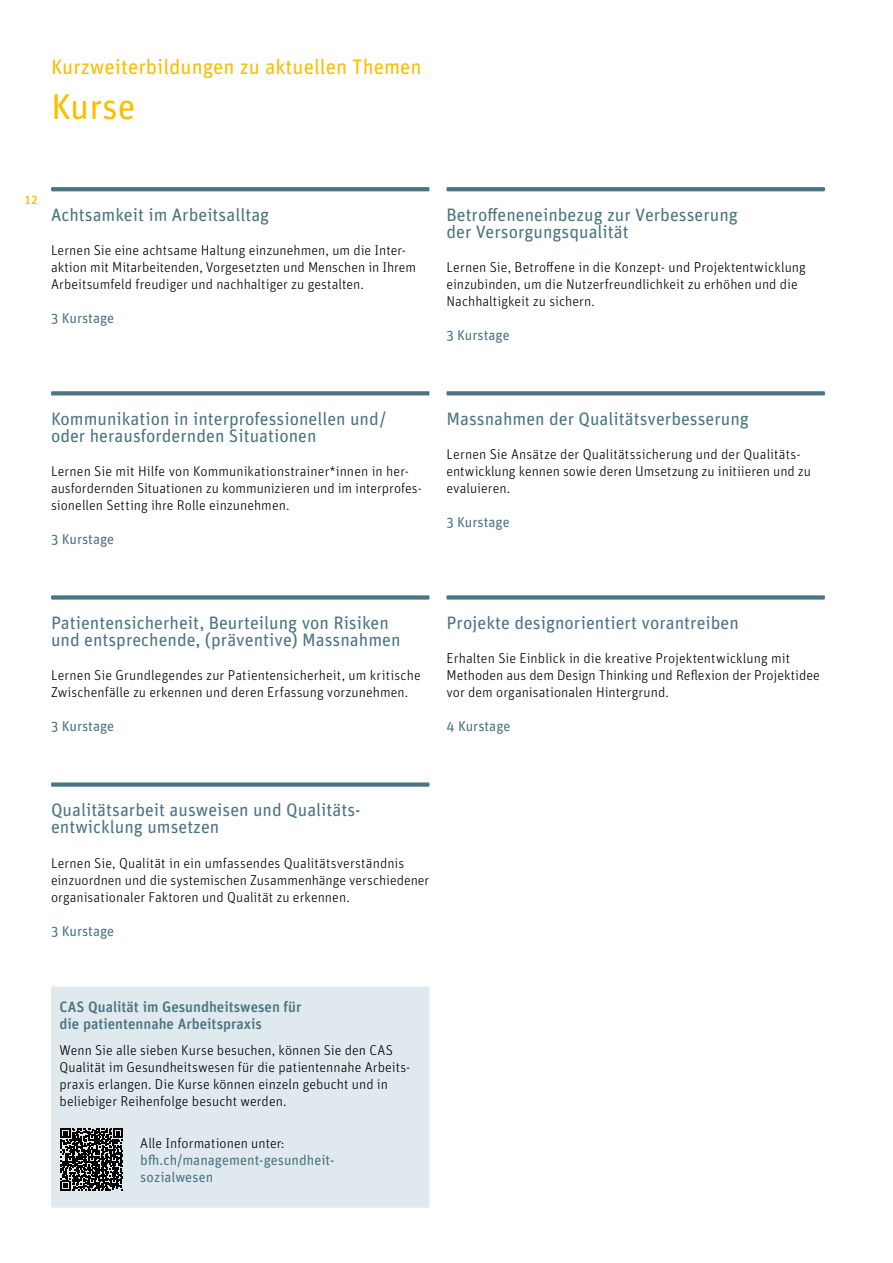
<style>
.page{position:relative;width:893px;height:1263px;background:#fff}
.page>*{position:absolute;margin:0;border:0;box-sizing:border-box;transform-origin:0 0}
.t1{font:36px "Unit Rounded Pro";color:#fbbe00}
.t2{font:21px "Unit Rounded Pro";color:#fbbe00}
.t3{font:18px/17px "Unit Rounded Pro";color:#4b7582}
.t4{font:500 15px/17px "Unit Rounded Pro";color:#4b7582}
.t5{font:300 14.25px/17px "Unit Rounded Pro";letter-spacing:.005em;color:#000}
.t6{font:14.25px/17px "Unit Rounded Pro";color:#4b7582}
.t7{font:500 12px "Unit Rounded Pro";color:#fbbe00}
</style>
<div class="page">
<svg style="left:446px;top:187px;width:379px;height:4px;background:#507885"></svg>
<svg style="left:51px;top:187px;width:378px;height:4px;background:#4f7885"></svg>
<svg style="left:51px;top:391px;width:378px;height:4px;background:#557c89"></svg>
<div style="left:51px;top:595px;width:378px;height:5px;background:#4b7582"></div>
<div style="left:446px;top:595px;width:379px;height:5px;background:#4b7582"></div>
<svg style="left:446px;top:391px;width:379px;height:4px;background:#557c89"></svg>
<div style="left:51px;top:782px;width:378px;height:5px;background:#4b7582"></div>
<div style="left:51px;top:986px;width:378px;height:222px;background:#dfe9ee;border-radius:2px"></div>
<svg style="left:61px;top:1128px;width:62px;height:62px"></svg>
<h2 class="t2" style="left:51px;top:53px;width:372px">Kurzweiterbildungen zu aktuellen Themen</h2>
<h1 class="t1" style="left:51px;top:82px;width:86px">Kurse</h1>
<p class="t7" style="left:24px;top:191px;width:15px">12</p>
<p class="t3" style="left:51px;top:206px;width:220px">Achtsamkeit im Arbeitsalltag</p>
<p class="t5" style="left:51px;top:241px;width:367px">Lernen Sie eine achtsame Haltung einzunehmen, um die Inter&shy;aktion mit Mitarbeitenden, Vorgesetzten und Menschen in Ihrem<br>Arbeitsumfeld freudiger und nachhaltiger zu gestalten.</p>
<p class="t6" style="left:51px;top:309px;width:65px">3 Kurstage</p>
<p class="t3" style="left:446px;top:206px;width:293px">Betroffeneneinbezug zur Verbesserung der Versorgungsqualität</p>
<p class="t5" style="left:446px;top:258px;width:361px">Lernen Sie, Betroffene in die Konzept- und Projektentwicklung einzubinden, um die Nutzerfreundlichkeit zu erhöhen und die<br>Nachhaltigkeit zu sichern.</p>
<p class="t6" style="left:446px;top:326px;width:65px">3 Kurstage</p>
<p class="t3" style="left:51px;top:410px;width:337px">Kommunikation in interprofessionellen und/ oder herausfordernden Situationen</p>
<p class="t5" style="left:51px;top:463px;width:372px">Lernen Sie mit Hilfe von Kommunikationstrainer*innen in her&shy;ausfordernden Situationen zu kommunizieren und im interprofes&shy;sionellen Setting ihre Rolle einzunehmen.</p>
<p class="t6" style="left:51px;top:530px;width:65px">3 Kurstage</p>
<p class="t3" style="left:446px;top:410px;width:304px">Massnahmen der Qualitätsverbesserung</p>
<p class="t5" style="left:446px;top:446px;width:366px">Lernen Sie Ansätze der Qualitätssicherung und der Qualitäts&shy;entwicklung kennen sowie deren Umsetzung zu initiieren und zu evaluieren.</p>
<p class="t6" style="left:446px;top:513px;width:65px">3 Kurstage</p>
<p class="t3" style="left:51px;top:614px;width:351px">Patientensicherheit, Beurteilung von Risiken und entsprechende, (präventive) Massnahmen</p>
<p class="t5" style="left:51px;top:667px;width:371px">Lernen Sie Grundlegendes zur Patientensicherheit, um kritische<br>Zwischenfälle zu erkennen und deren Erfassung vorzunehmen.</p>
<p class="t6" style="left:51px;top:717px;width:65px">3 Kurstage</p>
<p class="t3" style="left:446px;top:614px;width:294px">Projekte designorientiert vorantreiben</p>
<p class="t5" style="left:446px;top:650px;width:375px">Erhalten Sie Einblick in die kreative Projektentwicklung mit<br>Methoden aus dem Design Thinking und Reflexion der Projektidee vor dem organisationalen Hintergrund.</p>
<p class="t6" style="left:446px;top:717px;width:65px">4 Kurstage</p>
<p class="t3" style="left:51px;top:801px;width:311px">Qualitätsarbeit ausweisen und Qualitäts&shy;entwicklung umsetzen</p>
<p class="t5" style="left:51px;top:854px;width:380px">Lernen Sie, Qualität in ein umfassendes Qualitätsverständnis einzuordnen und die systemischen Zusammenhänge verschiedener organisationaler Faktoren und Qualität zu erkennen.</p>
<p class="t6" style="left:51px;top:921px;width:65px">3 Kurstage</p>
<p class="t4" style="left:60px;top:998px;width:244px">CAS Qualität im Gesundheitswesen für die patientennahe Arbeitspraxis</p>
<p class="t5" style="left:60px;top:1041px;width:352px">Wenn Sie alle sieben Kurse besuchen, können Sie den CAS Qualität im Gesundheitswesen für die patientennahe Arbeits&shy;praxis erlangen. Die Kurse können einzeln gebucht und in beliebiger Reihenfolge besucht werden.</p>
<p class="t5" style="left:140px;top:1134px;width:146px">Alle Informationen unter:</p>
<p class="t6" style="left:140px;top:1151px;width:196px">bfh.ch/management-gesundheit&shy;sozialwesen</p>
</div>
